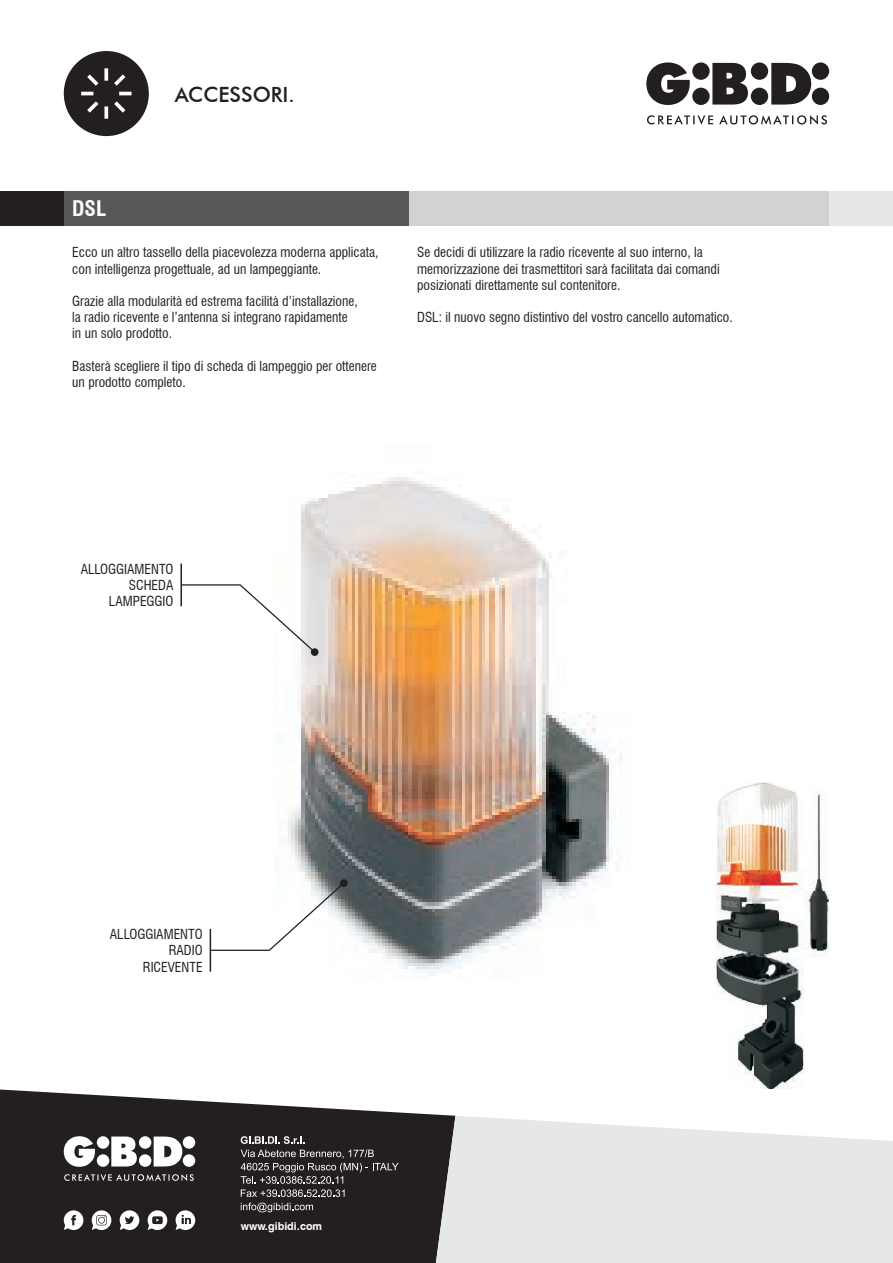
<style>
.page{position:relative;width:893px;height:1263px;background:#fff}
.page>*{position:absolute;margin:0;border:0;box-sizing:border-box;transform-origin:0 0}
.t1{font:500 21px "Futura BT";color:#231f20}
.t2{font:700 condensed 21px "Swiss 721 BT";color:#fff}
.t3{font:condensed 13.5px/16.2px "Swiss 721 BT";color:#231f20}
.t4{font:700 10.8px "Swiss 721 BT";color:#fff}
</style>
<div class="page">
<svg style="left:0;top:1089px;width:455px;height:174px;background:#3b3738"></svg>
<svg style="left:64px;top:1136px;width:131px;height:45px"></svg>
<svg style="left:64px;top:1210px;width:19px;height:20px"></svg>
<svg style="left:148px;top:1210px;width:19px;height:20px"></svg>
<svg style="left:176px;top:1210px;width:19px;height:20px"></svg>
<svg style="left:120px;top:1210px;width:19px;height:20px"></svg>
<svg style="left:92px;top:1210px;width:19px;height:20px"></svg>
<svg style="left:241px;top:1136px;width:158px;height:76px;background:#3e3a3b"></svg>
<svg style="left:434px;top:1116px;width:459px;height:147px;background:#e3e3e5"></svg>
<svg style="left:646px;top:62px;width:183px;height:63px"></svg>
<div style="left:64px;top:191px;width:829px;height:34px;background:#e6e7e9"></div>
<div style="left:0;top:191px;width:64px;height:34px;background:#231f20"></div>
<div style="left:64px;top:51px;width:85px;height:85px;background:#231f20;border-radius:50%"></div>
<svg style="left:81px;top:68px;width:50px;height:51px"></svg>
<img style="left:717px;top:783px;width:111px;height:306px">
<div style="left:408px;top:191px;width:421px;height:34px;background:#d1d2d4"></div>
<div style="left:64px;top:191px;width:344px;height:34px;background:#57585a"></div>
<img style="left:278px;top:477px;width:345px;height:499px">
<svg style="left:180px;top:584px;width:136px;height:70px"></svg>
<div style="left:311px;top:648px;width:7px;height:8px;background:#231f20;border-radius:50%"></div>
<hr style="left:180px;top:563px;width:2px;height:43px;background:#231f20">
<svg style="left:209px;top:881px;width:137px;height:70px"></svg>
<div style="left:340px;top:879px;width:8px;height:8px;background:#231f20;border-radius:50%"></div>
<hr style="left:210px;top:929px;width:1px;height:43px;background:#231f20">
<h1 class="t2" style="left:72px;top:196px;width:36px">DSL</h1>
<h1 class="t1" style="left:175px;top:81px;width:122px">ACCESSORI.</h1>
<p class="t3" style="left:72px;top:244px;width:308px">Ecco un altro tassello della piacevolezza moderna applicata, con intelligenza progettuale, ad un lampeggiante.</p>
<p class="t3" style="left:72px;top:293px;width:287px">Grazie alla modularità ed estrema facilità d’installazione, la radio ricevente e l’antenna si integrano rapidamente in un solo prodotto.</p>
<p class="t3" style="left:72px;top:358px;width:306px">Basterà scegliere il tipo di scheda di lampeggio per ottenere un prodotto completo.</p>
<p class="t3" style="left:417px;top:244px;width:304px">Se decidi di utilizzare la radio ricevente al suo interno, la memorizzazione dei trasmettitori sarà facilitata dai comandi posizionati direttamente sul contenitore.</p>
<p class="t3" style="left:417px;top:309px;width:317px">DSL: il nuovo segno distintivo del vostro cancello automatico.</p>
<p class="t3" style="left:81px;top:561px;width:94px;text-align:right">ALLOGGIAMENTO<br>SCHEDA<br>LAMPEGGIO</p>
<p class="t3" style="left:110px;top:926px;width:94px;text-align:right">ALLOGGIAMENTO<br>RADIO<br>RICEVENTE</p>
<p class="t4" style="left:241px;top:1219px;width:83px">www.gibidi.com</p>
</div>
